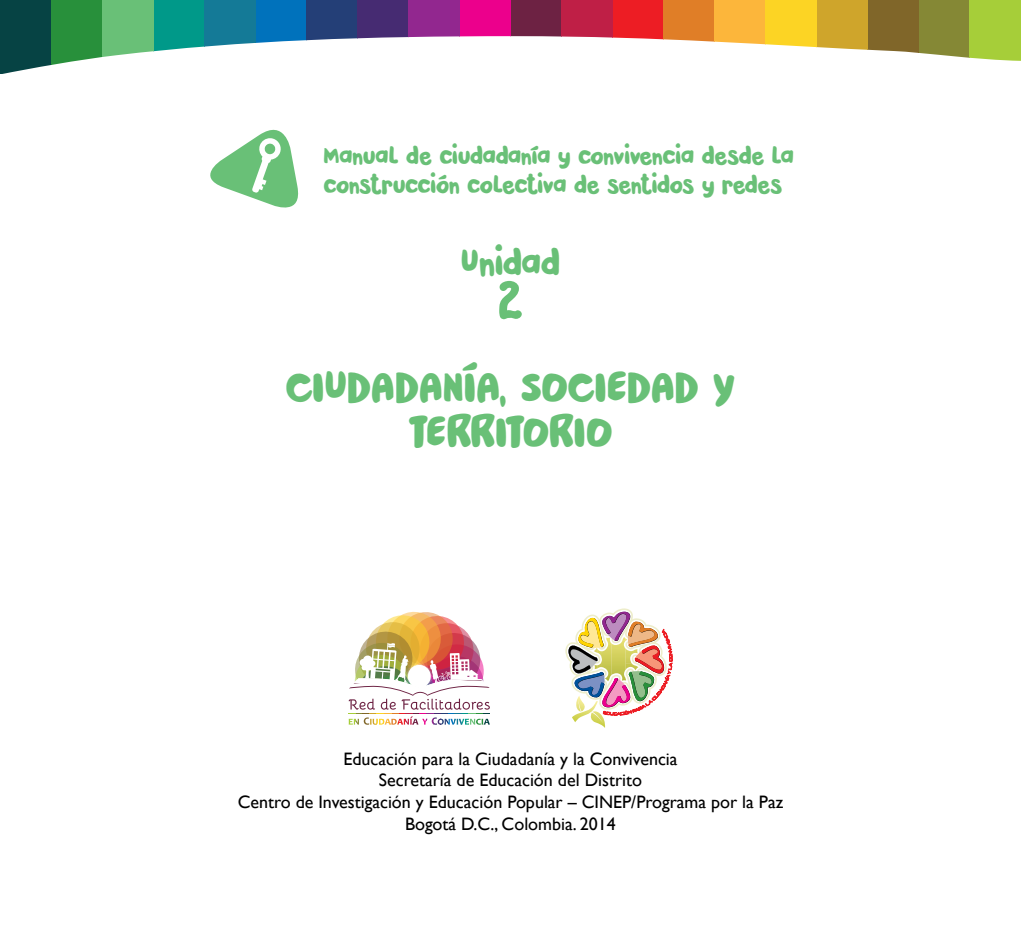
<style>
.page{position:relative;width:1021px;height:936px;background:#fff}
.page>*{position:absolute;margin:0;border:0;box-sizing:border-box;transform-origin:0 0}
.t1{font:53.4px "DK Pardesi";color:#69c077}
.t2{font:44.7px/45px "DK Pardesi";letter-spacing:-.015em;color:#69c077;text-align:center}
.t3{font:35.7px "DK Pardesi";color:#69c077}
.t4{font:24px/28.8px "DK Pardesi";letter-spacing:-.025em;color:#69c077}
.t5{font:18px/21.6px "Gill Sans";color:#000;text-align:center}
</style>
<div class="page">
<svg style="left:918px;top:0;width:51px;height:58px;fill:#858835"></svg>
<div style="left:510px;top:0;width:51px;height:37px;background:#6d2243"></div>
<svg style="left:612px;top:0;width:51px;height:40px;fill:#ed1d24"></svg>
<div style="left:663px;top:0;width:51px;height:42px;background:#e07e27"></div>
<div style="left:714px;top:0;width:51px;height:45px;background:#fcb63b"></div>
<div style="left:561px;top:0;width:51px;height:38px;background:#bf1f46"></div>
<svg style="left:153px;top:0;width:51px;height:52px;fill:#009989"></svg>
<div style="left:867px;top:0;width:51px;height:53px;background:#806629"></div>
<div style="left:816px;top:0;width:51px;height:50px;background:#cfa52b"></div>
<div style="left:765px;top:0;width:51px;height:47px;background:#fcd424"></div>
<div style="left:969px;top:0;width:51px;height:61px;background:#a6ce39"></div>
<div style="left:255px;top:0;width:51px;height:43px;background:#0072bc"></div>
<div style="left:204px;top:0;width:51px;height:47px;background:#147a97"></div>
<div style="left:0;top:0;width:51px;height:74px;background:#064344"></div>
<svg style="left:51px;top:0;width:51px;height:65px;fill:#28903b"></svg>
<div style="left:102px;top:0;width:51px;height:57px;background:#69c077"></div>
<div style="left:459px;top:0;width:51px;height:37px;background:#ec008c"></div>
<div style="left:306px;top:0;width:51px;height:41px;background:#243f77"></div>
<div style="left:357px;top:0;width:51px;height:39px;background:#462b72"></div>
<div style="left:408px;top:0;width:51px;height:38px;background:#92278f"></div>
<svg style="left:210px;top:129px;width:89px;height:79px"></svg>
<img style="left:572px;top:715px;width:33px;height:13px">
<img style="left:565px;top:608px;width:107px;height:107px">
<svg style="left:412px;top:716px;width:7px;height:8px"></svg>
<svg style="left:398px;top:718px;width:7px;height:6px"></svg>
<svg style="left:391px;top:718px;width:7px;height:6px"></svg>
<svg style="left:384px;top:718px;width:7px;height:6px"></svg>
<svg style="left:405px;top:716px;width:7px;height:8px"></svg>
<svg style="left:462px;top:718px;width:7px;height:6px"></svg>
<svg style="left:364px;top:717px;width:5px;height:7px"></svg>
<svg style="left:369px;top:718px;width:8px;height:6px"></svg>
<svg style="left:377px;top:718px;width:7px;height:6px"></svg>
<svg style="left:447px;top:718px;width:7px;height:6px"></svg>
<svg style="left:454px;top:718px;width:8px;height:6px"></svg>
<svg style="left:483px;top:718px;width:7px;height:6px"></svg>
<svg style="left:476px;top:718px;width:7px;height:6px"></svg>
<svg style="left:470px;top:718px;width:6px;height:6px"></svg>
<svg style="left:422px;top:718px;width:4px;height:6px"></svg>
<svg style="left:440px;top:718px;width:7px;height:6px"></svg>
<svg style="left:433px;top:717px;width:7px;height:7px"></svg>
<svg style="left:426px;top:718px;width:7px;height:6px"></svg>
<img style="left:348px;top:611px;width:142px;height:99px">
<h3 class="t4" style="left:323px;top:142px;width:471px">MANUAL DE CIUDADANÍA Y CONVIVENCIA DESDE LA<br>CONSTRUCCIÓN COLECTIVA DE SENTIDOS Y REDES</h3>
<h3 class="t3" style="left:461px;top:240px;width:100px">UNIDAD</h3>
<h1 class="t1" style="left:497px;top:267px;width:27px">2</h1>
<h2 class="t2" style="left:285px;top:366px;width:452px">CIUDADANÍA, SOCIEDAD Y<br>TERRITORIO</h2>
<p class="t5" style="left:238px;top:748px;width:547px">Educación para la Ciudadanía y la Convivencia<br>Secretaría de Educación del Distrito<br>Centro de Investigación y Educación Popular – CINEP/Programa por la Paz Bogotá D.C., Colombia. 2014</p>
</div>
